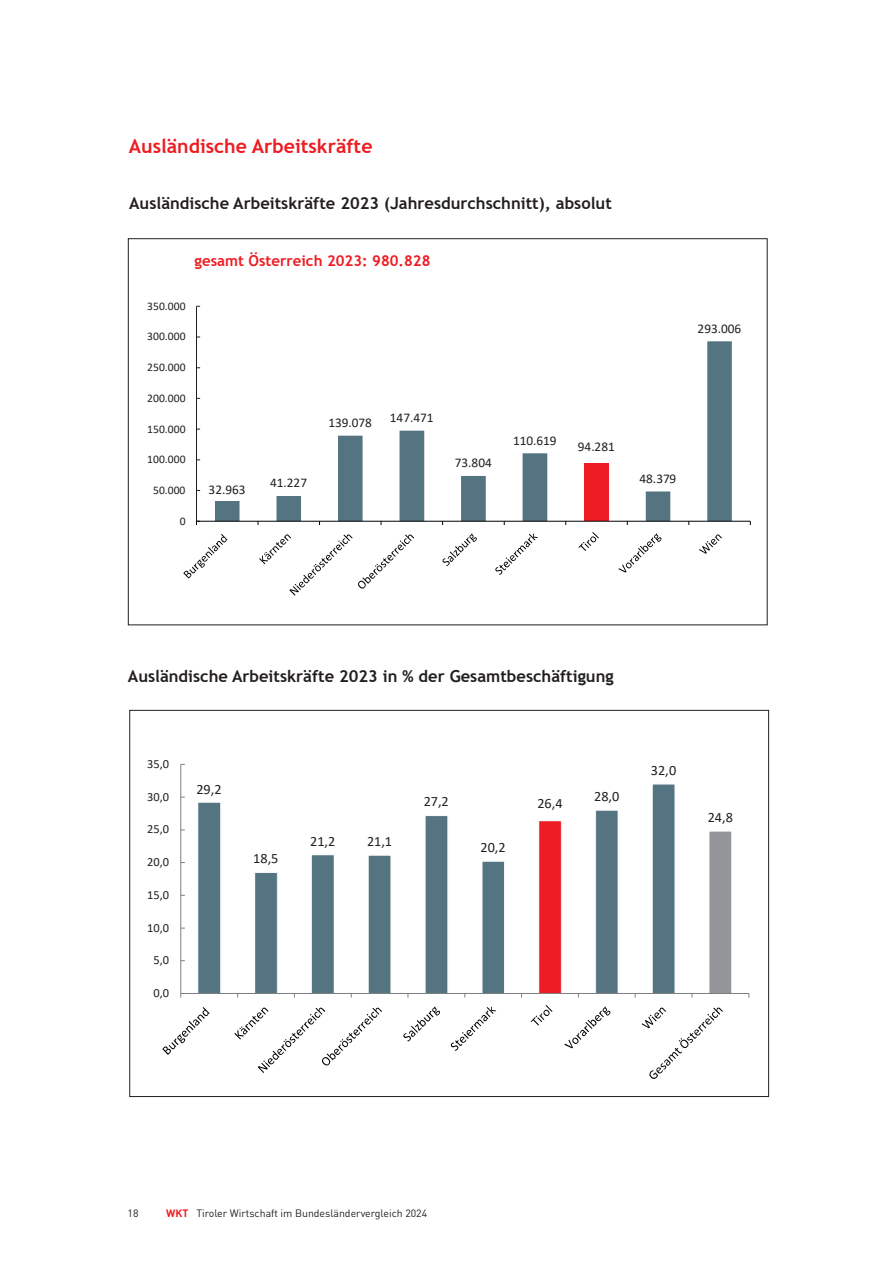
<style>
.page{position:relative;width:893px;height:1263px;background:#fff}
.page>*{position:absolute;margin:0;border:0;box-sizing:border-box;transform-origin:0 0}
.t1{font:700 19.5px "Trebuchet MS";color:#ee1d23}
.t2{font:700 16.5px "Trebuchet MS";color:#231f20}
.t3{font:700 15px "Trebuchet MS";color:#ee1d23}
.t4{font:14.25px "Calibri";letter-spacing:-.005em;color:#231f20}
.t5{font:13.35px "Calibri";color:#231f20}
.t6{font:12.45px "Calibri";letter-spacing:.005em;color:#231f20}
.t7{font:11.55px "Calibri";color:#231f20}
.t8{font:10.5px "DIN";color:#231f20}
.s1{font-weight:700;color:#ee1d23}
</style>
<div class="page">
<svg style="left:215px;top:341px;width:517px;height:180px"></svg>
<hr style="left:196px;top:306px;width:1px;height:215px;background:#231f20">
<hr style="left:196px;top:521px;width:554px;height:1px;background:#000001">
<svg style="left:183px;top:534px;width:44px;height:44px"></svg>
<svg style="left:259px;top:534px;width:155px;height:61px"></svg>
<svg style="left:443px;top:533px;width:34px;height:33px"></svg>
<svg style="left:495px;top:533px;width:43px;height:42px"></svg>
<svg style="left:579px;top:532px;width:20px;height:19px"></svg>
<svg style="left:618px;top:533px;width:43px;height:39px"></svg>
<svg style="left:699px;top:534px;width:23px;height:20px"></svg>
<svg style="left:198px;top:784px;width:534px;height:209px"></svg>
<hr style="left:180px;top:764px;width:1px;height:229px;background:#7c7f80">
<hr style="left:181px;top:993px;width:568px;height:1px;background:#7c7f80">
<svg style="left:162px;top:1007px;width:47px;height:48px"></svg>
<svg style="left:234px;top:1007px;width:148px;height:66px"></svg>
<svg style="left:403px;top:1006px;width:37px;height:35px"></svg>
<svg style="left:451px;top:1006px;width:45px;height:45px"></svg>
<svg style="left:531px;top:1005px;width:21px;height:20px"></svg>
<svg style="left:564px;top:1006px;width:46px;height:42px"></svg>
<svg style="left:641px;top:1007px;width:82px;height:72px"></svg>
<p class="t1" style="left:129px;top:133px;width:245px">Ausländische Arbeitskräfte</p>
<p class="t2" style="left:129px;top:193px;width:484px">Ausländische Arbeitskräfte 2023 (Jahresdurchschnitt), absolut</p>
<p class="t3" style="left:195px;top:251px;width:237px">gesamt Österreich 2023: 980.828</p>
<p class="t7" style="left:147px;top:298px;width:40px">350.000</p>
<p class="t7" style="left:147px;top:329px;width:40px">300.000</p>
<p class="t7" style="left:147px;top:359px;width:40px">250.000</p>
<p class="t7" style="left:147px;top:390px;width:40px">200.000</p>
<p class="t7" style="left:147px;top:421px;width:40px">150.000</p>
<p class="t7" style="left:147px;top:451px;width:40px">100.000</p>
<p class="t7" style="left:153px;top:482px;width:34px">50.000</p>
<p class="t7" style="left:180px;top:513px;width:7px">0</p>
<p class="t5" style="left:209px;top:480px;width:38px">32.963</p>
<p class="t5" style="left:270px;top:474px;width:38px">41.227</p>
<p class="t5" style="left:328px;top:413px;width:45px">139.078</p>
<p class="t5" style="left:390px;top:408px;width:45px">147.471</p>
<p class="t5" style="left:455px;top:454px;width:38px">73.804</p>
<p class="t5" style="left:513px;top:431px;width:45px">110.619</p>
<p class="t5" style="left:578px;top:438px;width:38px">94.281</p>
<p class="t5" style="left:698px;top:319px;width:45px">293.006</p>
<p class="t5" style="left:640px;top:469px;width:38px">48.379</p>
<p class="t2" style="left:128px;top:666px;width:487px">Ausländische Arbeitskräfte 2023 in % der Gesamtbeschäftigung</p>
<p class="t6" style="left:147px;top:755px;width:24px">35,0</p>
<p class="t6" style="left:147px;top:788px;width:24px">30,0</p>
<p class="t6" style="left:147px;top:821px;width:24px">25,0</p>
<p class="t6" style="left:147px;top:853px;width:24px">20,0</p>
<p class="t6" style="left:147px;top:886px;width:24px">15,0</p>
<p class="t6" style="left:147px;top:919px;width:24px">10,0</p>
<p class="t6" style="left:153px;top:951px;width:17px">5,0</p>
<p class="t6" style="left:153px;top:984px;width:17px">0,0</p>
<p class="t4" style="left:197px;top:780px;width:27px">29,2</p>
<p class="t4" style="left:253px;top:849px;width:27px">18,5</p>
<p class="t4" style="left:310px;top:831px;width:27px">21,2</p>
<p class="t4" style="left:367px;top:832px;width:27px">21,1</p>
<p class="t4" style="left:424px;top:792px;width:27px">27,2</p>
<p class="t4" style="left:481px;top:837px;width:27px">20,2</p>
<p class="t4" style="left:537px;top:793px;width:27px">26,4</p>
<p class="t4" style="left:594px;top:786px;width:27px">28,0</p>
<p class="t4" style="left:651px;top:760px;width:27px">32,0</p>
<p class="t4" style="left:708px;top:807px;width:27px">24,8</p>
<p class="t8" style="left:128px;top:1206px;width:12px">18</p>
<p class="t8" style="left:166px;top:1206px;width:262px"><span class="s1">WKT</span> Tiroler Wirtschaft im Bundesländervergleich 2024</p>
</div>
